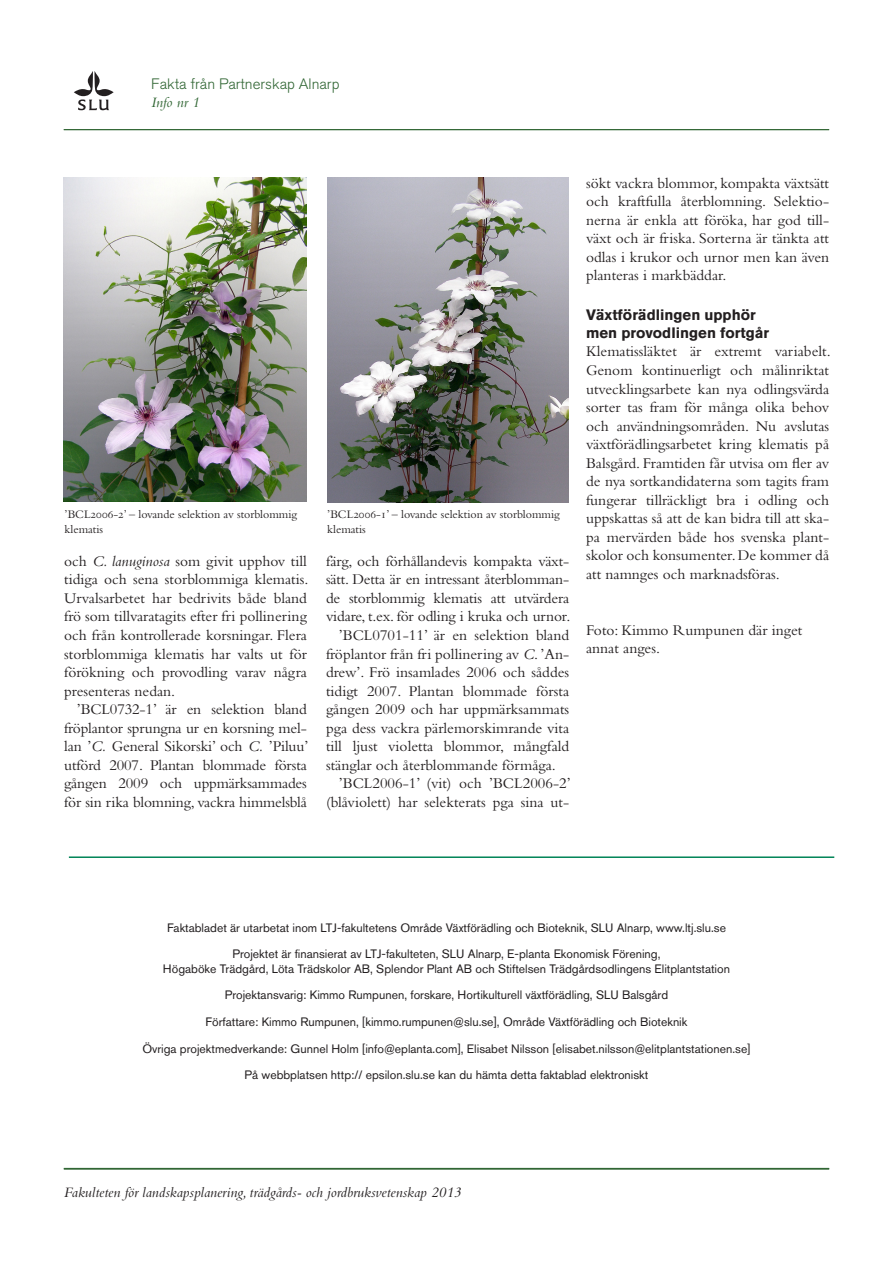
<style>
.page{position:relative;width:893px;height:1263px;background:#fff}
.page>*{position:absolute;margin:0;border:0;box-sizing:border-box;transform-origin:0 0}
.Brödtext{font:15.45px/18.6px "Bembo Std";color:#231f20;text-align:justify}
.Brödtext_utan_indrag{font:15.45px/18.6px "Bembo Std";color:#231f20;text-align:justify}
.t1{font:italic 15px "Bembo";color:#231f20}
.Underrubrik{font:700 15px "Akzidenz Grotesk BE";color:#231f20}
.t2{font:300 15px "Akzidenz Grotesk BQ";color:#316634}
.t3{font:italic 15px "Bembo";color:#316634}
.Text_Faktaruta{font:12.15px "Akzidenz Grotesk BQ";color:#231f20}
.Bildtext{font:12px/14.4px "Bembo";color:#231f20}
.s1{font-family:"Bembo SC"}
.s2{font-style:italic}
</style>
<div class="page">
<svg style="left:74px;top:71px;width:40px;height:39px"></svg>
<hr style="left:64px;top:1168px;width:765px;height:1px;background:#316634">
<hr style="left:64px;top:129px;width:765px;height:1px;background:#316634">
<hr style="left:69px;top:856px;width:765px;height:2px;background:#008457">
<img style="left:327px;top:177px;width:241px;height:325px">
<img style="left:64px;top:177px;width:243px;height:324px">
<p class="t2" style="left:151px;top:76px;width:190px">Fakta från Partnerskap Alnarp</p>
<p class="t3" style="left:151px;top:94px;width:50px">Info nr 1</p>
<p class="Bildtext" style="left:65px;top:507px;width:234px"><span class="s1">’BCL2006-2’ –</span> lovande selektion av storblommig klematis</p>
<p class="Brödtext_utan_indrag" style="left:64px;top:551px;width:246px">och <span class="s2">C. lanuginosa</span> som givit upphov till tidiga och sena storblommiga klematis.<br>Urvalsarbetet har bedrivits både bland frö som tillvaratagits efter fri pollinering och från kontrollerade korsningar. Flera storblommiga klematis har valts ut för förökning och provodling varav några presenteras nedan.</p>
<p class="Brödtext" style="left:64px;top:700px;width:246px;text-indent:13px">’BCL0732-1’ är en selektion bland fröplantor sprungna ur en korsning mel&shy;lan ’<span class="s2">C.</span> General Sikorski’ och <span class="s2">C.</span> ’Piluu’ utförd 2007. Plantan blommade första gången 2009 och uppmärksammades för sin rika blomning, vackra himmelsblå</p>
<p class="Bildtext" style="left:327px;top:507px;width:234px"><span class="s1">’BCL2006-1’ –</span> lovande selektion av storblommig klematis</p>
<p class="Brödtext" style="left:326px;top:551px;width:246px">färg, och förhållandevis kompakta växt&shy;sätt. Detta är en intressant återblomman&shy;de storblommig klematis att utvärdera vidare, t.ex. för odling i kruka och urnor.</p>
<p class="Brödtext" style="left:326px;top:625px;width:245px;text-indent:13px">’BCL0701-11’ är en selektion bland fröplantor från fri pollinering av <span class="s2">C</span>. ’An&shy;drew’. Frö insamlades 2006 och såddes tidigt 2007. Plantan blommade första gången 2009 och har uppmärksammats pga dess vackra pärlemorskimrande vita till ljust violetta blommor, mångfald stänglar och återblommande förmåga.</p>
<p class="Brödtext" style="left:326px;top:774px;width:246px;text-align:right">’BCL2006-1’ (vit) och ’BCL2006-2’ (blåviolett) har selekterats pga sina ut-</p>
<p class="Brödtext" style="left:586px;top:173px;width:245px">sökt vackra blommor, kompakta växtsätt och kraftfulla återblomning. Selektio&shy;nerna är enkla att föröka, har god till&shy;växt och är friska. Sorterna är tänkta att odlas i krukor och urnor men kan även planteras i markbäddar.</p>
<p class="Underrubrik" style="left:586px;top:306px;width:171px">Växtförädlingen upphör</p>
<p class="Underrubrik" style="left:586px;top:324px;width:185px">men provodlingen fortgår</p>
<p class="Brödtext_utan_indrag" style="left:586px;top:342px;width:246px">Klematissläktet är extremt variabelt.<br>Genom kontinuerligt och målinriktat utvecklingsarbete kan nya odlingsvärda sorter tas fram för många olika behov och användningsområden. Nu avslutas växtförädlingsarbetet kring klematis på Balsgård. Framtiden får utvisa om fler av de nya sortkandidaterna som tagits fram fungerar tillräckligt bra i odling och uppskattas så att de kan bidra till att ska&shy;pa mervärden både hos svenska plant&shy;skolor och konsumenter. De kommer då att namnges och marknadsföras.</p>
<p class="Brödtext_utan_indrag" style="left:586px;top:620px;width:218px">Foto: Kimmo Rumpunen där inget annat anges.</p>
<p class="Text_Faktaruta" style="left:167px;top:920px;width:560px">Faktabladet är utarbetat inom LTJ-fakultetens Område Växtförädling och Bioteknik, SLU Alnarp, www.ltj.slu.se</p>
<p class="Text_Faktaruta" style="left:232px;top:947px;width:429px">Projektet är finansierat av LTJ-fakulteten, SLU Alnarp, E-planta Ekonomisk Förening,</p>
<p class="Text_Faktaruta" style="left:163px;top:961px;width:569px">Högaböke Trädgård, Löta Trädskolor AB, Splendor Plant AB och Stiftelsen Trädgårdsodlingens Elitplantstation</p>
<p class="Text_Faktaruta" style="left:225px;top:988px;width:445px">Projektansvarig: Kimmo Rumpunen, forskare, Hortikulturell växtförädling, SLU Balsgård</p>
<p class="Text_Faktaruta" style="left:206px;top:1014px;width:483px">Författare: Kimmo Rumpunen, [kimmo.rumpunen@slu.se], Område Växtförädling och Bioteknik</p>
<p class="Text_Faktaruta" style="left:142px;top:1041px;width:610px">Övriga projektmedverkande: Gunnel Holm [info@eplanta.com], Elisabet Nilsson [elisabet.nilsson@elitplantstationen.se]</p>
<p class="Text_Faktaruta" style="left:245px;top:1067px;width:405px">På webbplatsen http:// epsilon.slu.se kan du hämta detta faktablad elektroniskt</p>
<p class="t1" style="left:64px;top:1184px;width:399px">Fakulteten för landskapsplanering, trädgårds- och jordbruksvetenskap 2013</p>
</div>
